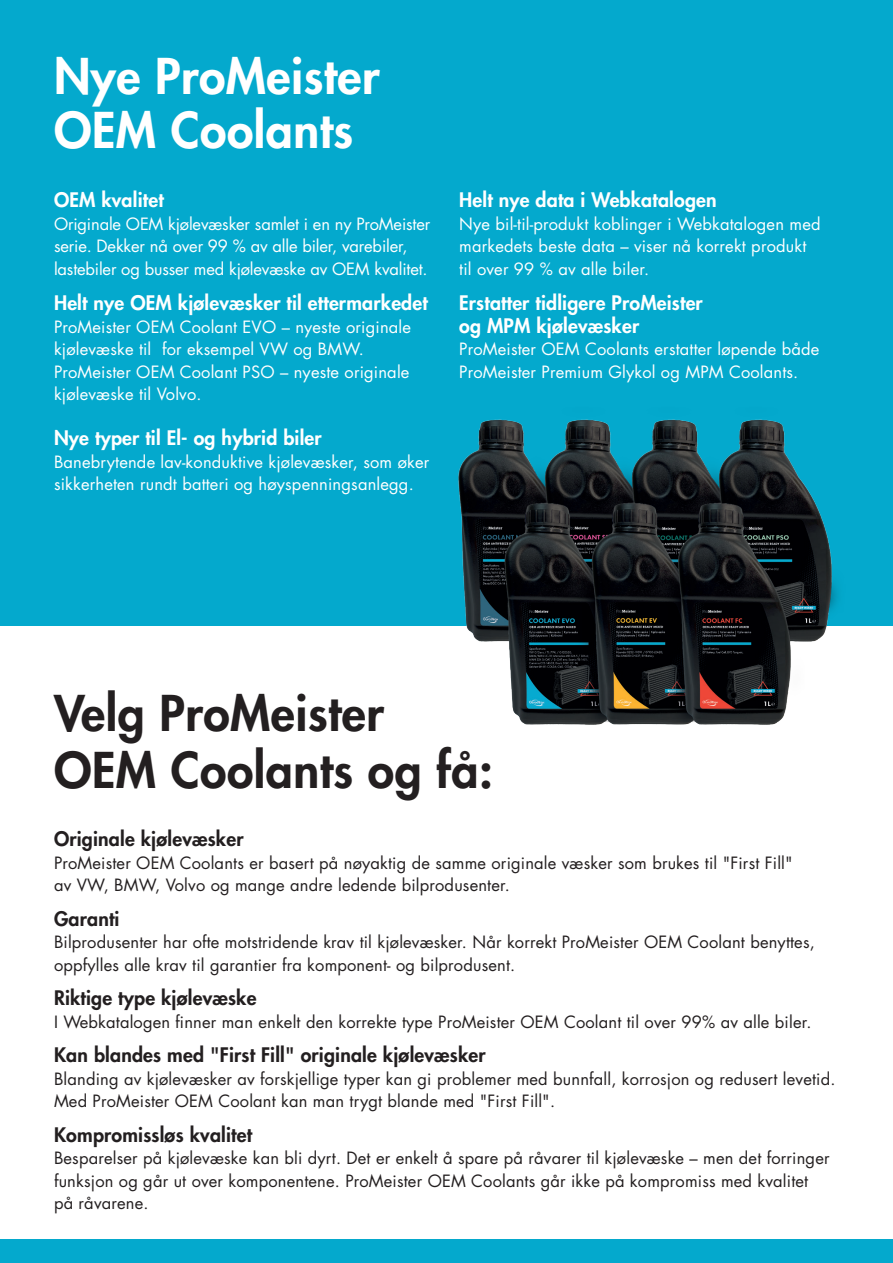
<style>
.page{position:relative;width:893px;height:1263px;background:#fff}
.page>*{position:absolute;margin:0;border:0;box-sizing:border-box;transform-origin:0 0}
.t1{font:800 48px/57px "Futura Std";letter-spacing:.01em;color:#231f20}
.t2{font:800 48px/54px "Futura Std";letter-spacing:.01em;color:#fff}
.t3{font:800 19.5px/22.5px "Futura Std";letter-spacing:.01em;color:#fff}
.t4{font:800 19.5px "Futura Std";letter-spacing:.01em;color:#231f20}
.t5{font:16.5px/22.5px "Futura Std";letter-spacing:.01em;color:#231f20}
.t6{font:16.5px/22.5px "Futura Std";letter-spacing:.01em;color:#fff}
.t7{font:16.5px/22.5px "Futura Std";letter-spacing:-.01em;color:#fff}
</style>
<div class="page">
<div style="left:0;top:0;width:893px;height:625px;background:#04a9cd"></div>
<div style="left:0;top:1239px;width:893px;height:24px;background:#04a9cd"></div>
<img style="left:444px;top:419px;width:449px;height:306px">
<h1 class="t2" style="left:54px;top:49px;width:327px">Nye ProMeister<br>OEM Coolants</h1>
<p class="t3" style="left:54px;top:189px;width:111px">OEM kvalitet</p>
<p class="t7" style="left:54px;top:213px;width:378px">Originale OEM kjølevæsker samlet i en ny ProMeister serie. Dekker nå over 99 % av alle biler, varebiler, lastebiler og busser med kjølevæske av OEM kvalitet.</p>
<p class="t3" style="left:54px;top:292px;width:375px">Helt nye OEM kjølevæsker til ettermarkedet</p>
<p class="t6" style="left:54px;top:316px;width:359px">ProMeister OEM Coolant EVO – nyeste originale kjølevæske til for eksempel VW og BMW.<br>ProMeister OEM Coolant PSO – nyeste originale kjølevæske til Volvo.</p>
<p class="t3" style="left:54px;top:427px;width:269px">Nye typer til El- og hybrid biler</p>
<p class="t6" style="left:54px;top:451px;width:377px">Banebrytende lav-konduktive kjølevæsker, som øker sikkerheten rundt batteri og høyspenningsanlegg.</p>
<p class="t3" style="left:459px;top:189px;width:259px">Helt nye data i Webkatalogen</p>
<p class="t6" style="left:459px;top:213px;width:363px">Nye bil-til-produkt koblinger i Webkatalogen med markedets beste data – viser nå korrekt produkt til over 99 % av alle biler.</p>
<p class="t3" style="left:459px;top:292px;width:245px">Erstatter tidligere ProMeister og MPM kjølevæsker</p>
<p class="t6" style="left:459px;top:338px;width:362px">ProMeister OEM Coolants erstatter løpende både<br>ProMeister Premium Glykol og MPM Coolants.</p>
<h1 class="t1" style="left:54px;top:685px;width:440px">Velg ProMeister<br>OEM Coolants og få:</h1>
<p class="t4" style="left:54px;top:826px;width:191px">Originale kjølevæsker</p>
<p class="t5" style="left:54px;top:851px;width:740px">ProMeister OEM Coolants er basert på nøyaktig de samme originale væsker som brukes til "First Fill" av VW, BMW, Volvo og mange andre ledende bilprodusenter.</p>
<p class="t4" style="left:54px;top:906px;width:67px">Garanti</p>
<p class="t5" style="left:54px;top:931px;width:762px">Bilprodusenter har ofte motstridende krav til kjølevæsker. Når korrekt ProMeister OEM Coolant benyttes, oppfylles alle krav til garantier fra komponent- og bilprodusent.</p>
<p class="t4" style="left:54px;top:985px;width:204px">Riktige type kjølevæske</p>
<p class="t5" style="left:54px;top:1010px;width:759px">I Webkatalogen finner man enkelt den korrekte type ProMeister OEM Coolant til over 99% av alle biler.</p>
<p class="t4" style="left:54px;top:1042px;width:433px">Kan blandes med "First Fill" originale kjølevæsker</p>
<p class="t5" style="left:54px;top:1067px;width:783px">Blanding av kjølevæsker av forskjellige typer kan gi problemer med bunnfall, korrosjon og redusert levetid.<br>Med ProMeister OEM Coolant kan man trygt blande med "First Fill".</p>
<p class="t4" style="left:54px;top:1122px;width:200px">Kompromissløs kvalitet</p>
<p class="t5" style="left:54px;top:1147px;width:777px">Besparelser på kjølevæske kan bli dyrt. Det er enkelt å spare på råvarer til kjølevæske – men det forringer funksjon og går ut over komponentene. ProMeister OEM Coolants går ikke på kompromiss med kvalitet på råvarene.</p>
</div>
